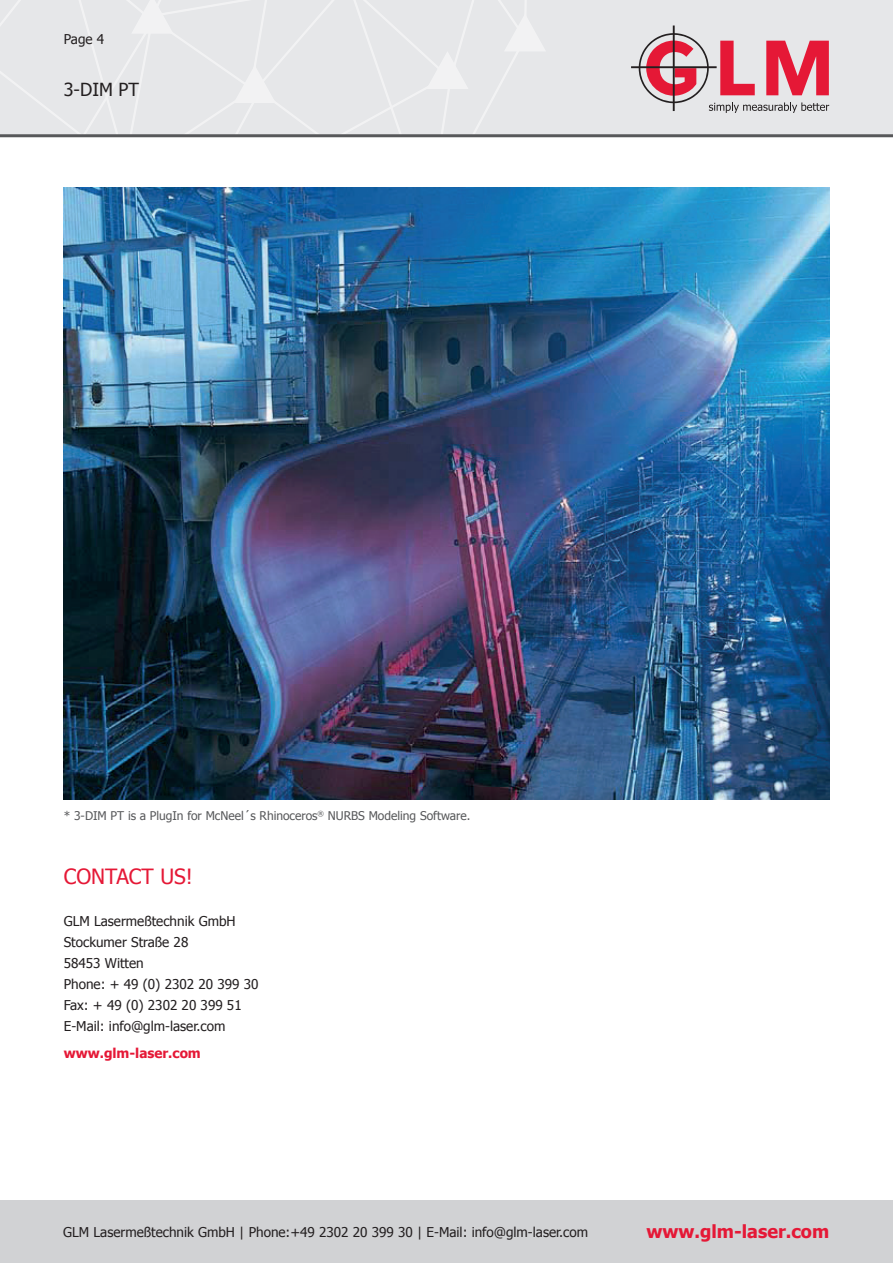
<style>
.page{position:relative;width:893px;height:1263px;background:#fff}
.page>*{position:absolute;margin:0;border:0;box-sizing:border-box;transform-origin:0 0}
.t1{font:21px "Tahoma";color:#e51836}
.t2{font:700 18px "Tahoma";color:#e51836}
.t3{font:18px "Tahoma";color:#231f20}
.t4{font:13.5px/21px "Tahoma";color:#231f20}
.t5{font:700 13.5px "Tahoma";color:#e51836}
.t6{font:12px "Tahoma";color:#57585a}
</style>
<div class="page">
<div style="left:0;top:0;width:893px;height:135px;background:#e6e7e9"></div>
<svg style="left:0;top:0;width:545px;height:134px"></svg>
<hr style="left:0;top:134px;width:893px;height:3px;background:#57585a">
<svg style="left:631px;top:26px;width:198px;height:87px"></svg>
<div style="left:0;top:1200px;width:893px;height:63px;background:#d1d2d4"></div>
<img style="left:64px;top:187px;width:765px;height:612px">
<p class="t4" style="left:64px;top:28px;width:42px">Page 4</p>
<h2 class="t3" style="left:64px;top:77px;width:77px">3-DIM PT</h2>
<p class="t6" style="left:64px;top:807px;width:408px">* 3-DIM PT is a PlugIn for McNeel´s Rhinoceros<sup>®</sup> NURBS Modeling Software.</p>
<h1 class="t1" style="left:64px;top:862px;width:131px">CONTACT US!</h1>
<p class="t4" style="left:64px;top:909px;width:196px">GLM Lasermeßtechnik GmbH<br>Stockumer Straße 28<br>58453 Witten<br>Phone: + 49 (0) 2302 20 399 30<br>Fax: + 49 (0) 2302 20 399 51<br>E-Mail: info@glm-laser.com</p>
<p class="t5" style="left:64px;top:1043px;width:139px">www.glm-laser.com</p>
<p class="t4" style="left:63px;top:1221px;width:526px">GLM Lasermeßtechnik GmbH | Phone:+49 2302 20 399 30 | E-Mail: info@glm-laser.com</p>
<h2 class="t2" style="left:646px;top:1218px;width:184px">www.glm-laser.com</h2>
</div>
